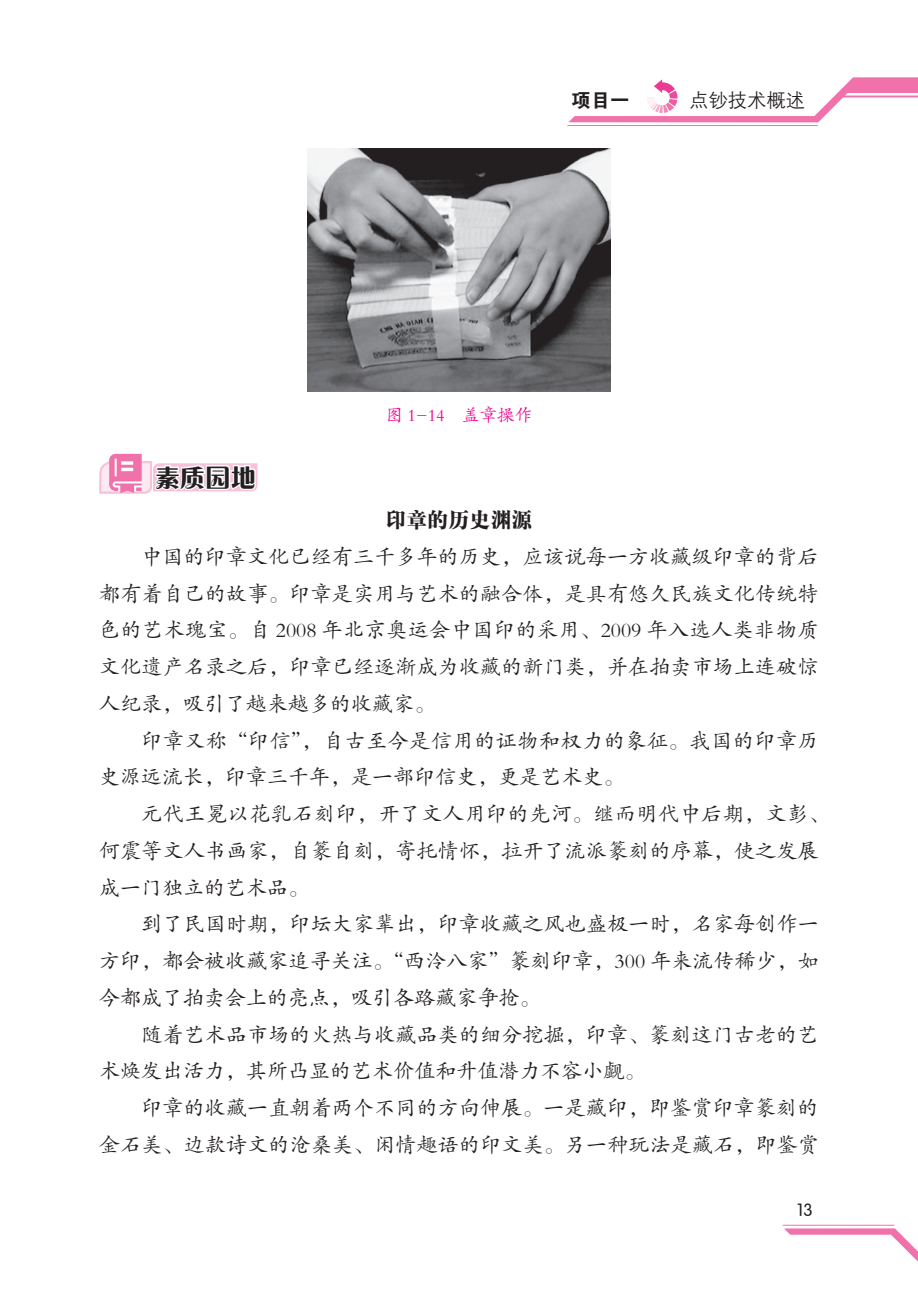
<style>
.page{position:relative;width:918px;height:1290px;background:#fff}
.page>*{position:absolute;margin:0;border:0;box-sizing:border-box;transform-origin:0 0}
.t1{font:26.25px "FZCHYJW GB1 0";color:#231f20}
.t2{font:21px/36.8px "FZKTJW GB1 0";letter-spacing:.01em;color:#231f20;text-align:justify}
.t3{font:21px/36.8px "FZKTJW GB1 0";letter-spacing:.03em;color:#231f20}
.t4{font:21px "H Ya 9 gj";color:#231f20}
.t5{font:19.25px "FZZDXK GBK1 0";color:#231f20}
.t6{font:19.25px "FZDHTK GBK1 0";color:#231f20}
.t7{font:17.5px "FZKTJW GB1 0";color:#ed028c}
.t8{font:17.5px "FZY3 K GBK1 0";color:#231f20}
</style>
<div class="page">
<hr style="left:567px;top:125px;width:250px;height:1px;background:#f171ab">
<svg style="left:569px;top:77px;width:349px;height:45px"></svg>
<svg style="left:784px;top:1228px;width:134px;height:34px"></svg>
<hr style="left:783px;top:1225px;width:111px;height:1px;background:#f171ab">
<img style="left:307px;top:149px;width:303px;height:243px">
<svg style="left:99px;top:454px;width:158px;height:40px"></svg>
<p class="t1" style="left:154px;top:464px;width:103px">素质园地</p>
<p class="t6" style="left:571px;top:90px;width:59px">项目一</p>
<p class="t5" style="left:689px;top:89px;width:117px">点钞技术概述</p>
<p class="t7" style="left:386px;top:406px;width:148px">图 1-14 盖章操作</p>
<p class="t4" style="left:385px;top:509px;width:149px">印章的历史渊源</p>
<p class="t2" style="left:99px;top:539px;width:721px;text-indent:42px">中国的印章文化已经有三千多年的历史，应该说每一方收藏级印章的背后都有着自己的故事。印章是实用与艺术的融合体，是具有悠久民族文化传统特色的艺术瑰宝。自 2008 年北京奥运会中国印的采用、2009 年入选人类非物质文化遗产名录之后，印章已经逐渐成为收藏的新门类，并在拍卖市场上连破惊人纪录，吸引了越来越多的收藏家。</p>
<p class="t3" style="left:99px;top:723px;width:721px;text-indent:42px">印章又称“印信”，自古至今是信用的证物和权力的象征。我国的印章历史源远流长，印章三千年，是一部印信史，更是艺术史。</p>
<p class="t2" style="left:99px;top:796px;width:731px;text-align:left;text-indent:42px">元代王冕以花乳石刻印，开了文人用印的先河。继而明代中后期，文彭、何震等文人书画家，自篆自刻，寄托情怀，拉开了流派篆刻的序幕，使之发展成一门独立的艺术品。</p>
<p class="t2" style="left:99px;top:906px;width:721px;text-indent:42px">到了民国时期，印坛大家辈出，印章收藏之风也盛极一时，名家每创作一方印，都会被收藏家追寻关注。“西泠八家”篆刻印章，300 年来流传稀少，如今都成了拍卖会上的亮点，吸引各路藏家争抢。</p>
<p class="t2" style="left:99px;top:1017px;width:721px;text-indent:42px">随着艺术品市场的火热与收藏品类的细分挖掘，印章、篆刻这门古老的艺术焕发出活力，其所凸显的艺术价值和升值潜力不容小觑。</p>
<p class="t2" style="left:99px;top:1090px;width:721px;text-align:right">印章的收藏一直朝着两个不同的方向伸展。一是藏印，即鉴赏印章篆刻的<br>金石美、边款诗文的沧桑美、闲情趣语的印文美。另一种玩法是藏石，即鉴赏</p>
<p class="t8" style="left:797px;top:1200px;width:17px">13</p>
</div>
